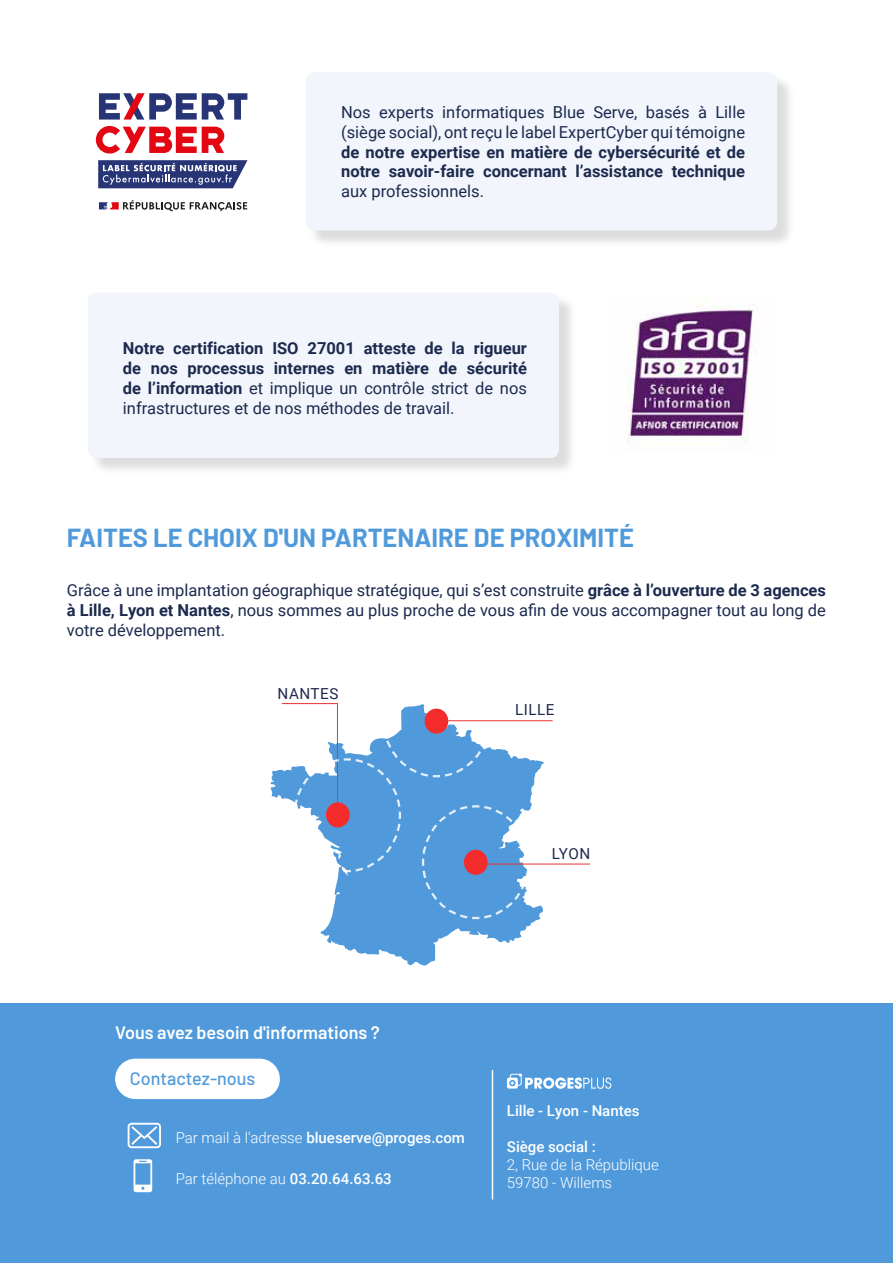
<style>
.page{position:relative;width:893px;height:1263px;background:#fff}
.page>*{position:absolute;margin:0;border:0;box-sizing:border-box;transform-origin:0 0}
.t1{font:700 25.5px "Barlow";color:#509adc}
.t2{font:600 18px "Barlow";color:#fff}
.t3{font:500 18px "Barlow";color:#509adc}
.t4{font:16.5px/19.8px "Roboto";color:#1c2a4e;text-align:justify}
.t5{font:700 16.5px/19.8px "Roboto";color:#1c2a4e}
.t6{font:15.15px "Roboto";letter-spacing:.035em;color:#1f294e}
.t7{font:500 15px "Roboto";color:#fff}
.t8{font:300 15px/18px "Roboto";color:#fff}
.s1{font-weight:400}
.s2{font-weight:700}
.s3{font-weight:300}
.s4{font-weight:500}
</style>
<div class="page">
<div style="left:0;top:1003px;width:893px;height:260px;background:#509adc"></div>
<div style="left:115px;top:1059px;width:165px;height:40px;background:#fff;border-radius:20px"></div>
<svg style="left:128px;top:1123px;width:33px;height:25px"></svg>
<svg style="left:134px;top:1159px;width:18px;height:33px"></svg>
<hr style="left:492px;top:1070px;width:1px;height:129px;background:#fff">
<div style="left:507px;top:1078px;width:11px;height:10px;background:#fff;border-radius:2px"></div>
<svg style="left:509px;top:1073px;width:102px;height:16px"></svg>
<svg style="left:270px;top:704px;width:274px;height:262px"></svg>
<hr style="left:282px;top:703px;width:56px;height:1px;background:#e73431">
<svg style="left:292px;top:703px;width:239px;height:217px"></svg>
<hr style="left:439px;top:720px;width:114px;height:1px;background:#e73431">
<hr style="left:476px;top:864px;width:114px;height:1px;background:#e73431">
<svg style="left:96px;top:126px;width:128px;height:28px"></svg>
<svg style="left:99px;top:93px;width:148px;height:27px"></svg>
<svg style="left:98px;top:160px;width:150px;height:28px;background:#586294"></svg>
<svg style="left:99px;top:200px;width:148px;height:11px"></svg>
<div style="left:308px;top:74px;width:487px;height:175px;background:#000;opacity:.14"></div>
<div style="left:306px;top:72px;width:471px;height:158px;background:#f2f5fc;border-radius:8px"></div>
<img style="left:626px;top:304px;width:130px;height:147px">
<div style="left:90px;top:295px;width:487px;height:181px;background:#000;opacity:.14"></div>
<div style="left:88px;top:293px;width:471px;height:165px;background:#f2f5fc;border-radius:8px"></div>
<p class="t4" style="left:341px;top:102px;width:405px">Nos experts informatiques Blue Serve, basés à Lille (siège social), ont reçu le label ExpertCyber qui témoigne</p>
<p class="t5" style="left:341px;top:141px;width:405px">de notre expertise en matière de cybersécurité et de notre savoir-faire concernant l’assistance technique</p>
<p class="t4" style="left:341px;top:181px;width:144px">aux professionnels.</p>
<p class="t5" style="left:123px;top:338px;width:405px;text-align:justify">Notre certification ISO 27001 atteste de la rigueur de nos processus internes en matière de sécurité de l’information <span class="s1">et implique un contrôle strict de nos infrastructures et de nos méthodes de travail.</span></p>
<h1 class="t1" style="left:67px;top:519px;width:568px">FAITES LE CHOIX D'UN PARTENAIRE DE PROXIMITÉ</h1>
<p class="t4" style="left:67px;top:580px;width:760px">Grâce à une implantation géographique stratégique, qui s’est construite <span class="s2">grâce à l’ouverture de 3 agences à Lille, Lyon et Nantes</span>, nous sommes au plus proche de vous afin de vous accompagner tout au long de votre développement.</p>
<p class="t6" style="left:277px;top:683px;width:62px">NANTES</p>
<p class="t6" style="left:515px;top:699px;width:41px">LILLE</p>
<p class="t6" style="left:552px;top:843px;width:40px">LYON</p>
<p class="t2" style="left:115px;top:1019px;width:266px">Vous avez besoin d'informations ?</p>
<p class="t3" style="left:130px;top:1066px;width:127px">Contactez-nous</p>
<p class="t7" style="left:176px;top:1127px;width:291px"><span class="s3">Par mail à l'adresse</span> blueserve@proges.com</p>
<p class="t8" style="left:176px;top:1169px;width:218px">Par téléphone au <span class="s4">03.20.64.63.63</span></p>
<p class="t7" style="left:507px;top:1100px;width:134px">Lille - Lyon - Nantes</p>
<p class="t7" style="left:507px;top:1136px;width:90px">Siège social :</p>
<p class="t8" style="left:507px;top:1155px;width:153px">2, Rue de la République<br>59780 - Willems</p>
</div>
